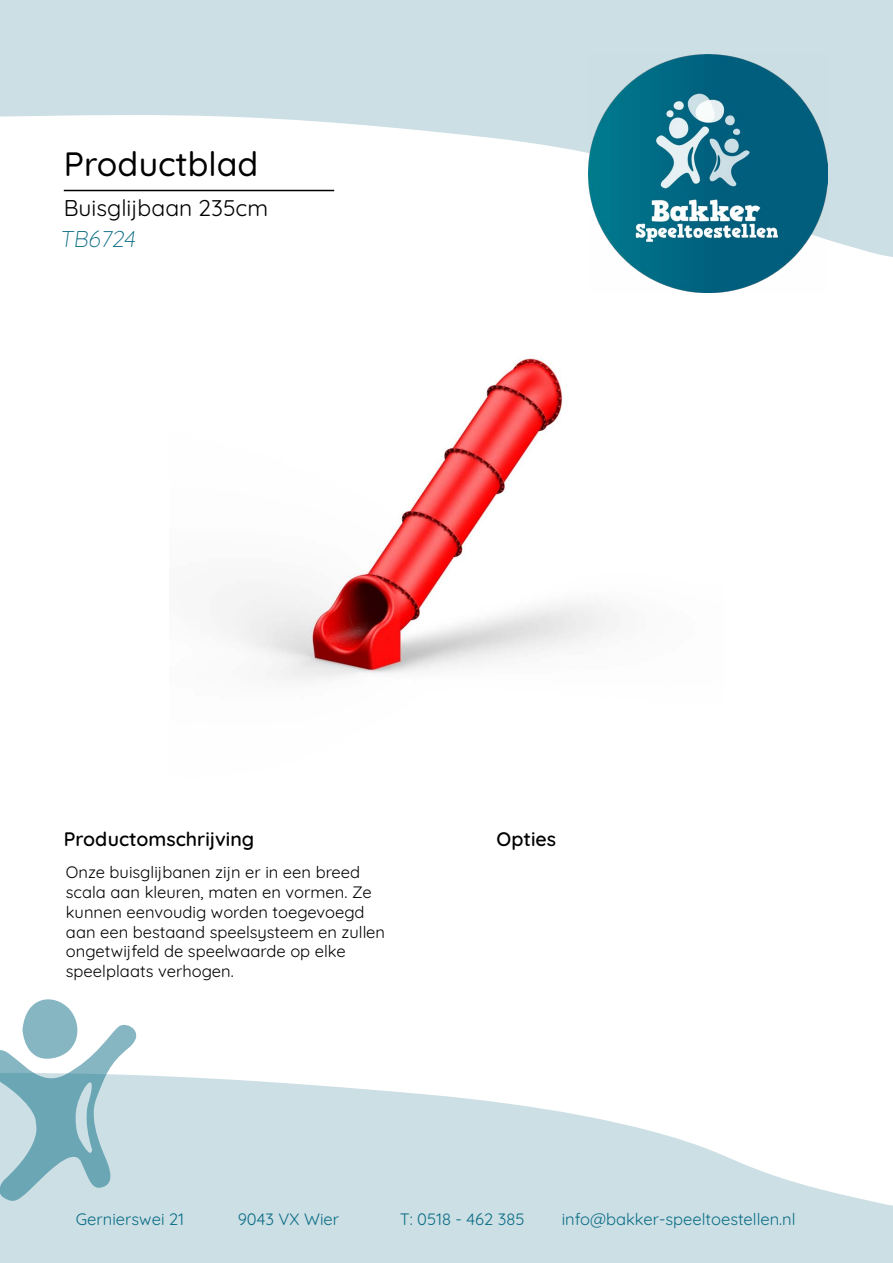
<style>
.page{position:relative;width:893px;height:1263px;background:#fff}
.page>*{position:absolute;margin:0;border:0;box-sizing:border-box;transform-origin:0 0}
.t1{font:500 33.75px "Quicksand";color:#000}
.t2{font:22.8px "Quicksand";color:#000}
.t3{font:300 22.8px "Quicksand";color:#0b6d85}
.t4{font:600 19.5px "Quicksand";color:#000}
.t5{font:16.5px/19.8px "Quicksand";color:#000}
.t6{font:16.5px "Quicksand";color:#0b6d85}
</style>
<div class="page">
<svg style="left:0;top:0;width:893px;height:257px;fill:#ccdfe5"></svg>
<img style="left:589px;top:54px;width:238px;height:238px">
<svg style="left:0;top:1075px;width:893px;height:188px;fill:#ccdfe5"></svg>
<svg style="left:0;top:999px;width:136px;height:202px"></svg>
<hr style="left:64px;top:190px;width:270px;height:1px;background:#000">
<img style="left:213px;top:358px;width:406px;height:322px">
<h1 class="t1" style="left:64px;top:138px;width:196px">Productblad</h1>
<h2 class="t2" style="left:64px;top:191px;width:206px">Buisglijbaan 235cm</h2>
<h2 class="t3" style="left:60px;top:221px;width:81px">TB6724</h2>
<p class="t4" style="left:64px;top:823px;width:192px">Productomschrijving</p>
<p class="t4" style="left:497px;top:823px;width:61px">Opties</p>
<p class="t5" style="left:66px;top:861px;width:321px">Onze buisglijbanen zijn er in een breed scala aan kleuren, maten en vormen. Ze kunnen eenvoudig worden toegevoegd aan een bestaand speelsysteem en zullen ongetwijfeld de speelwaarde op elke speelplaats verhogen.</p>
<p class="t6" style="left:76px;top:1207px;width:110px">Gernierswei 21</p>
<p class="t6" style="left:238px;top:1207px;width:103px">9043 VX Wier</p>
<p class="t6" style="left:400px;top:1207px;width:126px">T: 0518 - 462 385</p>
<p class="t6" style="left:562px;top:1207px;width:235px">info@bakker-speeltoestellen.nl</p>
</div>
